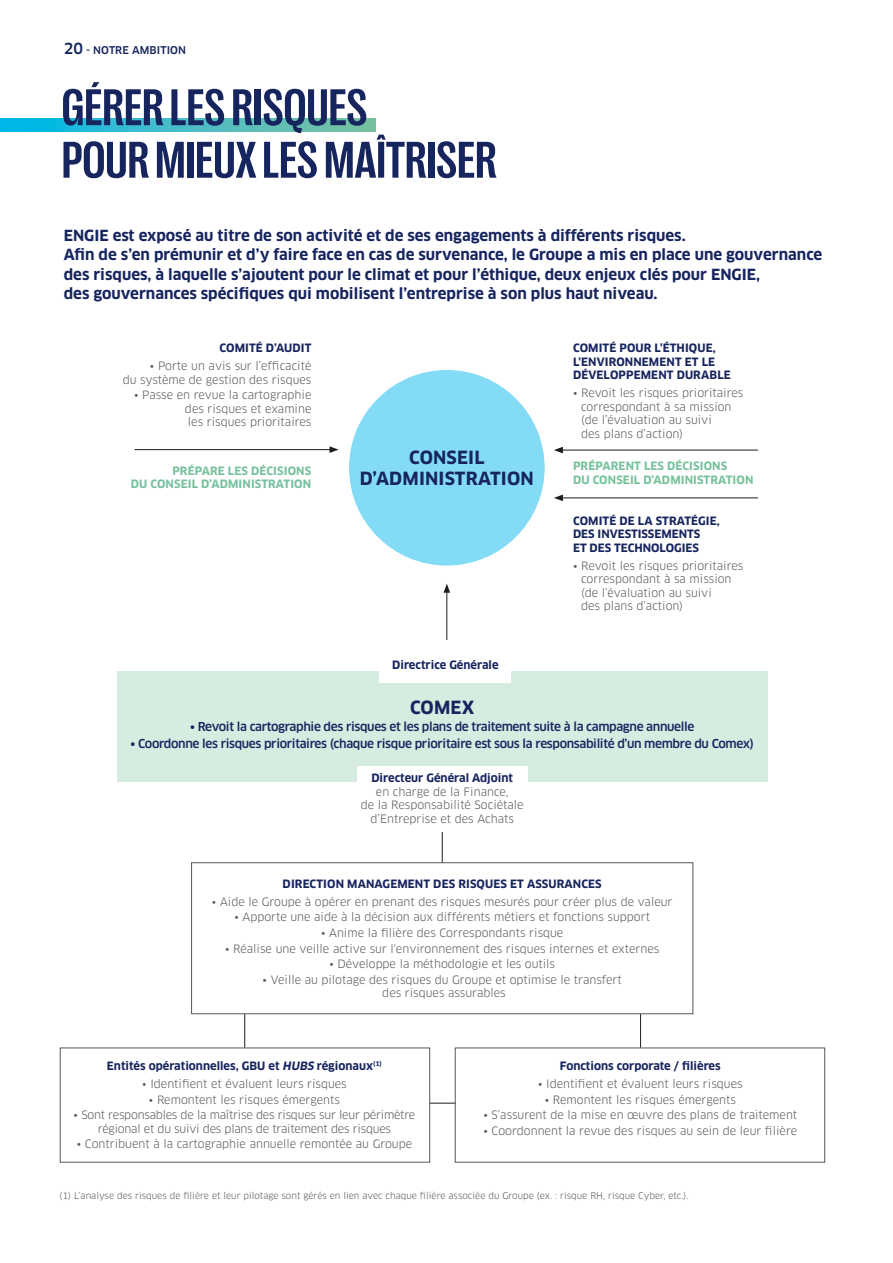
<style>
.page{position:relative;width:893px;height:1263px;background:#fff}
.page>*{position:absolute;margin:0;border:0;box-sizing:border-box;transform-origin:0 0}
.t1{font:700 condensed 52.5px/52.5px "Right Grotesk";color:#17255f}
.t2{font:700 17.85px/21px "Clan OT";letter-spacing:.01em;color:#17255f;text-align:center}
.t3{font:700 15px/19.5px "Clan OT";color:#17255f}
.t4{font:500 12px "Clan OT";letter-spacing:-.03em;color:#17255f}
.t5{font:11.25px/13.5px "Clan OT";color:#575756}
.t6{font:700 11.25px/13.5px "Clan OT";letter-spacing:.01em;color:#17255f}
.t7{font:11.25px/13.5px "Clan OT";letter-spacing:-.02em;color:#575756;text-align:center}
.t8{font:700 11.25px/13.5px "Clan OT";letter-spacing:.01em;color:#77c19d;text-align:right}
.t9{font:500 10.5px "Clan OT";letter-spacing:.01em;color:#17255f}
.t10{font:9px "Clan OT";color:#575756}
.s1{font-size:15px}
.s2{font-style:italic}
</style>
<div class="page">
<svg style="left:0;top:118px;width:375px;height:14px;background:#42bcc6"></svg>
<hr style="left:442px;top:800px;width:1px;height:62px;background:#1d1d1b">
<hr style="left:244px;top:1014px;width:1px;height:34px;background:#1d1d1b">
<hr style="left:640px;top:1014px;width:1px;height:34px;background:#1d1d1b">
<svg style="left:430px;top:1103px;width:25px;height:1px"></svg>
<div style="left:349px;top:370px;width:196px;height:196px;background:#83dbf6;border-radius:50%"></div>
<hr style="left:447px;top:590px;width:1px;height:50px;background:#1d1d1b">
<svg style="left:444px;top:584px;width:6px;height:9px"></svg>
<hr style="left:134px;top:449px;width:198px;height:1px;background:#1d1d1b">
<svg style="left:329px;top:446px;width:10px;height:7px"></svg>
<hr style="left:560px;top:498px;width:198px;height:1px;background:#1d1d1b">
<svg style="left:554px;top:495px;width:9px;height:6px"></svg>
<hr style="left:560px;top:450px;width:198px;height:1px;background:#1d1d1b">
<svg style="left:554px;top:447px;width:9px;height:6px"></svg>
<div style="left:117px;top:671px;width:650px;height:110px;background:#d6ece1"></div>
<div style="left:191px;top:862px;width:502px;height:152px;border:1px solid #575756"></div>
<div style="left:357px;top:765px;width:170px;height:66px;background:#fff"></div>
<div style="left:379px;top:646px;width:132px;height:36px;background:#fff"></div>
<p class="t9" style="left:64px;top:44px;width:124px"><span class="s1">20</span> - NOTRE AMBITION</p>
<h1 class="t1" style="left:62px;top:81px;width:437px">GÉRER LES RISQUES<br>POUR MIEUX LES MAÎTRISER</h1>
<p class="t3" style="left:64px;top:225px;width:760px">ENGIE est exposé au titre de son activité et de ses engagements à différents risques.<br>Afin de s’en prémunir et d’y faire face en cas de survenance, le Groupe a mis en place une gouvernance des risques, à laquelle s’ajoutent pour le climat et pour l’éthique, deux enjeux clés pour ENGIE,<br>des gouvernances spécifiques qui mobilisent l’entreprise à son plus haut niveau.</p>
<p class="t6" style="left:220px;top:342px;width:93px">COMITÉ D’AUDIT</p>
<p class="t5" style="left:123px;top:359px;width:190px;text-align:right">• Porte un avis sur l’efficacité<br>du système de gestion des risques</p>
<p class="t5" style="left:185px;top:388px;width:128px;text-align:justify;text-indent:-51px">• Passe en revue la cartographie des risques et examine les risques prioritaires</p>
<p class="t8" style="left:131px;top:464px;width:182px">PRÉPARE LES DÉCISIONS<br>DU CONSEIL D’ADMINISTRATION</p>
<h2 class="t2" style="left:360px;top:447px;width:175px">CONSEIL<br>D’ADMINISTRATION</h2>
<p class="t6" style="left:392px;top:658px;width:108px">Directrice Générale</p>
<p class="t6" style="left:573px;top:342px;width:159px">COMITÉ POUR L'ÉTHIQUE,<br>L'ENVIRONNEMENT ET LE<br>DÉVELOPPEMENT DURABLE</p>
<p class="t5" style="left:581px;top:386px;width:164px;text-indent:-8px">• Revoit les risques prioritaires correspondant à sa mission (de l’évaluation au suivi<br>des plans d’action)</p>
<p class="t8" style="left:573px;top:460px;width:182px;text-align:left">PRÉPARENT LES DÉCISIONS<br>DU CONSEIL D’ADMINISTRATION</p>
<p class="t6" style="left:573px;top:514px;width:148px">COMITÉ DE LA STRATÉGIE,<br>DES INVESTISSEMENTS<br>ET DES TECHNOLOGIES</p>
<p class="t5" style="left:581px;top:559px;width:164px;text-indent:-8px">• Revoit les risques prioritaires correspondant à sa mission (de l’évaluation au suivi<br>des plans d’action)</p>
<h2 class="t2" style="left:410px;top:697px;width:66px">COMEX</h2>
<p class="t4" style="left:190px;top:720px;width:506px">• Revoit la cartographie des risques et les plans de traitement suite à la campagne annuelle</p>
<p class="t4" style="left:131px;top:736px;width:625px">• Coordonne les risques prioritaires (chaque risque prioritaire est sous la responsabilité d’un membre du Comex)</p>
<p class="t6" style="left:371px;top:772px;width:143px">Directeur Général Adjoint</p>
<p class="t5" style="left:361px;top:785px;width:164px;text-align:center">en charge de la Finance,<br>de la Responsabilité Sociétale d’Entreprise et des Achats</p>
<p class="t6" style="left:283px;top:877px;width:321px">DIRECTION MANAGEMENT DES RISQUES ET ASSURANCES</p>
<p class="t5" style="left:212px;top:895px;width:462px">• Aide le Groupe à opérer en prenant des risques mesurés pour créer plus de valeur</p>
<p class="t5" style="left:234px;top:910px;width:417px">• Apporte une aide à la décision aux différents métiers et fonctions support</p>
<p class="t5" style="left:321px;top:926px;width:244px">• Anime la filière des Correspondants risque</p>
<p class="t5" style="left:225px;top:942px;width:436px">• Réalise une veille active sur l'environnement des risques internes et externes</p>
<p class="t5" style="left:329px;top:957px;width:227px">• Développe la méthodologie et les outils</p>
<p class="t5" style="left:263px;top:973px;width:361px;text-align:center">• Veille au pilotage des risques du Groupe et optimise le transfert des risques assurables</p>
<p class="t6" style="left:107px;top:1059px;width:276px">Entités opérationnelles, GBU et <span class="s2">HUBS</span> régionaux<sup>(1)</sup></p>
<p class="t5" style="left:142px;top:1077px;width:206px">• Identifient et évaluent leurs risques</p>
<p class="t5" style="left:149px;top:1093px;width:193px">• Remontent les risques émergents</p>
<p class="t7" style="left:74px;top:1108px;width:343px">• Sont responsables de la maîtrise des risques sur leur périmètre régional et du suivi des plans de traitement des risques</p>
<p class="t5" style="left:77px;top:1137px;width:337px">• Contribuent à la cartographie annuelle remontée au Groupe</p>
<p class="t6" style="left:560px;top:1059px;width:162px">Fonctions corporate / filières</p>
<p class="t5" style="left:538px;top:1077px;width:206px">• Identifient et évaluent leurs risques</p>
<p class="t5" style="left:545px;top:1093px;width:193px">• Remontent les risques émergents</p>
<p class="t5" style="left:483px;top:1108px;width:315px">• S’assurent de la mise en œuvre des plans de traitement</p>
<p class="t5" style="left:483px;top:1124px;width:315px">• Coordonnent la revue des risques au sein de leur filière</p>
<p class="t10" style="left:60px;top:1190px;width:631px">(1) L’analyse des risques de filière et leur pilotage sont gérés en lien avec chaque filière associée du Groupe (ex. : risque RH, risque Cyber, etc.).</p>
</div>
